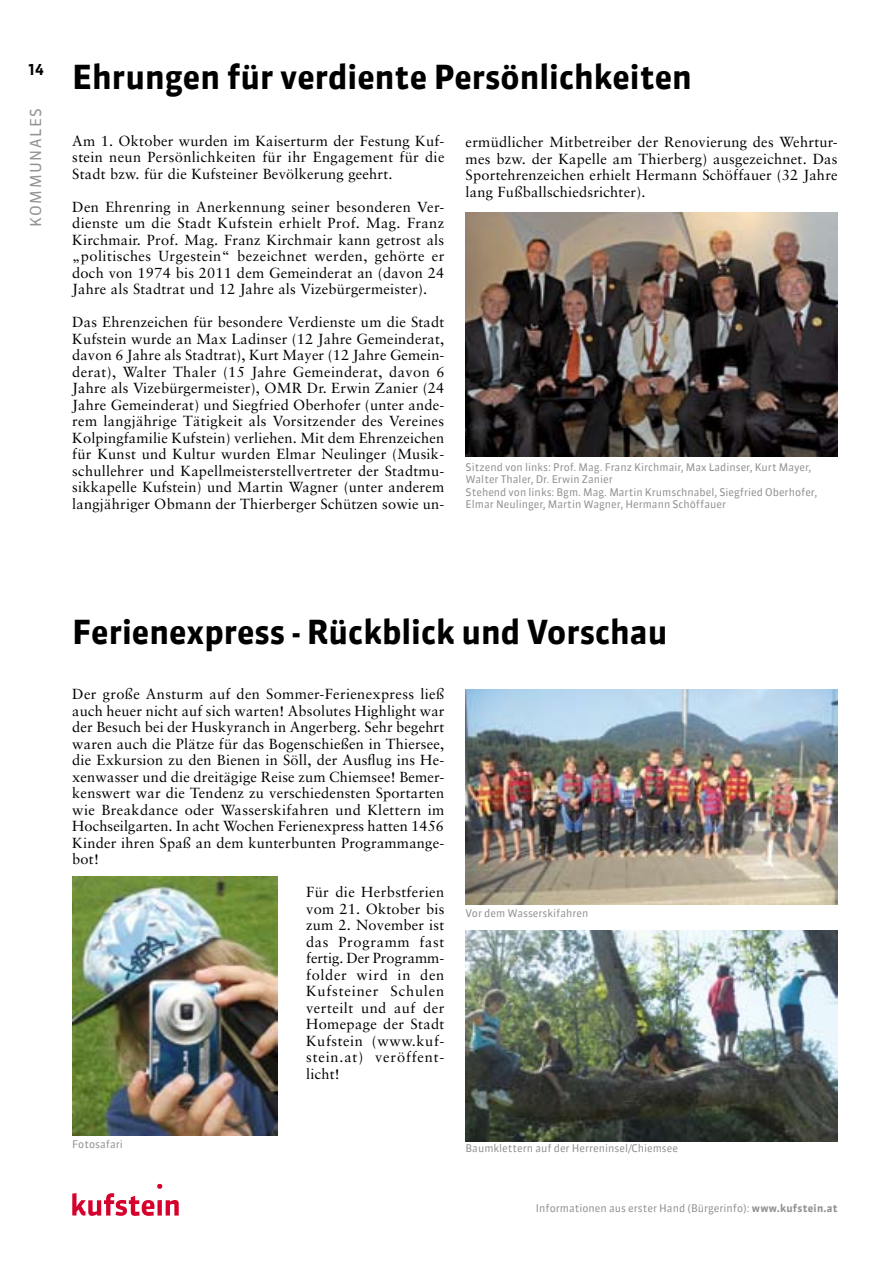
<style>
.page{position:relative;width:893px;height:1263px;background:#fff}
.page>*{position:absolute;margin:0;border:0;box-sizing:border-box;transform-origin:0 0}
.t1{font:700 33px "Sanuk TF";color:#000}
.t2{font:15px "Sanuk LF";color:#929395}
.t3{font:700 15px "Sanuk LF";color:#000}
.t4{font:14.7px/16.5px "Sabon";letter-spacing:.015em;color:#000;text-align:justify}
.t5{font:10.5px/12.6px "Sanuk LF";color:#929395}
.t6{font:10.5px "Sanuk";color:#929395}
.s1{font-family:"Sanuk LF";font-weight:700}
</style>
<div class="page">
<svg style="left:72px;top:1184px;width:107px;height:32px"></svg>
<img style="left:466px;top:213px;width:372px;height:243px">
<img style="left:466px;top:931px;width:372px;height:210px">
<img style="left:72px;top:876px;width:205px;height:259px">
<img style="left:466px;top:690px;width:372px;height:215px">
<p class="t3" style="left:28px;top:61px;width:17px">14</p>
<p class="t2" style="left:27px;top:227px;width:118px;rotate:-90deg">kommunales</p>
<h1 class="t1" style="left:72px;top:58px;width:621px">Ehrungen für verdiente Persönlichkeiten</h1>
<p class="t4" style="left:72px;top:132px;width:374px">Am 1. Oktober wurden im Kaiserturm der Festung Kuf&shy;stein neun Persönlichkeiten für ihr Engagement für die Stadt bzw. für die Kufsteiner Bevölkerung geehrt.</p>
<p class="t4" style="left:72px;top:198px;width:374px">Den Ehrenring in Anerkennung seiner besonderen Ver&shy;dienste um die Stadt Kufstein erhielt Prof. Mag. Franz Kirchmair. Prof. Mag. Franz Kirchmair kann getrost als „politisches Urgestein“ bezeichnet werden, gehörte er doch von 1974 bis 2011 dem Gemeinderat an (davon 24<br>Jahre als Stadtrat und 12 Jahre als Vizebürgermeister).</p>
<p class="t4" style="left:72px;top:313px;width:374px">Das Ehrenzeichen für besondere Verdienste um die Stadt Kufstein wurde an Max Ladinser (12 Jahre Gemeinderat, davon 6 Jahre als Stadtrat), Kurt Mayer (12 Jahre Gemein&shy;derat), Walter Thaler (15 Jahre Gemeinderat, davon 6<br>Jahre als Vizebürgermeister), OMR Dr. Erwin Zanier (24<br>Jahre Gemeinderat) und Siegfried Oberhofer (unter ande&shy;rem langjährige Tätigkeit als Vorsitzender des Vereines Kolpingfamilie Kufstein) verliehen. Mit dem Ehrenzeichen für Kunst und Kultur wurden Elmar Neulinger (Musik&shy;schullehrer und Kapellmeisterstellvertreter der Stadtmu&shy;sikkapelle Kufstein) und Martin Wagner (unter anderem langjähriger Obmann der Thierberger Schützen sowie un-</p>
<p class="t4" style="left:466px;top:134px;width:374px">ermüdlicher Mitbetreiber der Renovierung des Wehrtur&shy;mes bzw. der Kapelle am Thierberg) ausgezeichnet. Das Sportehrenzeichen erhielt Hermann Schöffauer (32 Jahre lang Fußballschiedsrichter).</p>
<p class="t5" style="left:466px;top:460px;width:353px">Sitzend von links: Prof. Mag. Franz Kirchmair, Max Ladinser, Kurt Mayer, Walter Thaler, Dr. Erwin Zanier<br>Stehend von links: Bgm. Mag. Martin Krumschnabel, Siegfried Oberhofer, Elmar Neulinger, Martin Wagner, Hermann Schöffauer</p>
<h1 class="t1" style="left:72px;top:612px;width:597px">Ferienexpress - Rückblick und Vorschau</h1>
<p class="t4" style="left:72px;top:686px;width:374px">Der große Ansturm auf den Sommer-Ferienexpress ließ auch heuer nicht auf sich warten! Absolutes Highlight war der Besuch bei der Huskyranch in Angerberg. Sehr begehrt waren auch die Plätze für das Bogenschießen in Thiersee, die Exkursion zu den Bienen in Söll, der Ausflug ins He&shy;xenwasser und die dreitägige Reise zum Chiemsee! Bemer&shy;kenswert war die Tendenz zu verschiedensten Sportarten wie Breakdance oder Wasserskifahren und Klettern im Hochseilgarten. In acht Wochen Ferienexpress hatten 1456<br>Kinder ihren Spaß an dem kunterbunten Programmange&shy;bot!</p>
<p class="t4" style="left:306px;top:884px;width:140px">Für die Herbstferien vom 21. Oktober bis zum 2. November ist das Programm fast fertig. Der Programm&shy;folder wird in den Kufsteiner Schulen verteilt und auf der Homepage der Stadt Kufstein (www.kuf&shy;stein.at) veröffent&shy;licht!</p>
<p class="t5" style="left:466px;top:907px;width:124px">Vor dem Wasserskifahren</p>
<p class="t5" style="left:72px;top:1138px;width:52px">Fotosafari</p>
<p class="t5" style="left:466px;top:1142px;width:214px">Baumklettern auf der Herreninsel/Chiemsee</p>
<p class="t6" style="left:536px;top:1202px;width:303px">Informationen aus erster Hand (Bürgerinfo): <span class="s1">www.kufstein.at</span></p>
</div>
